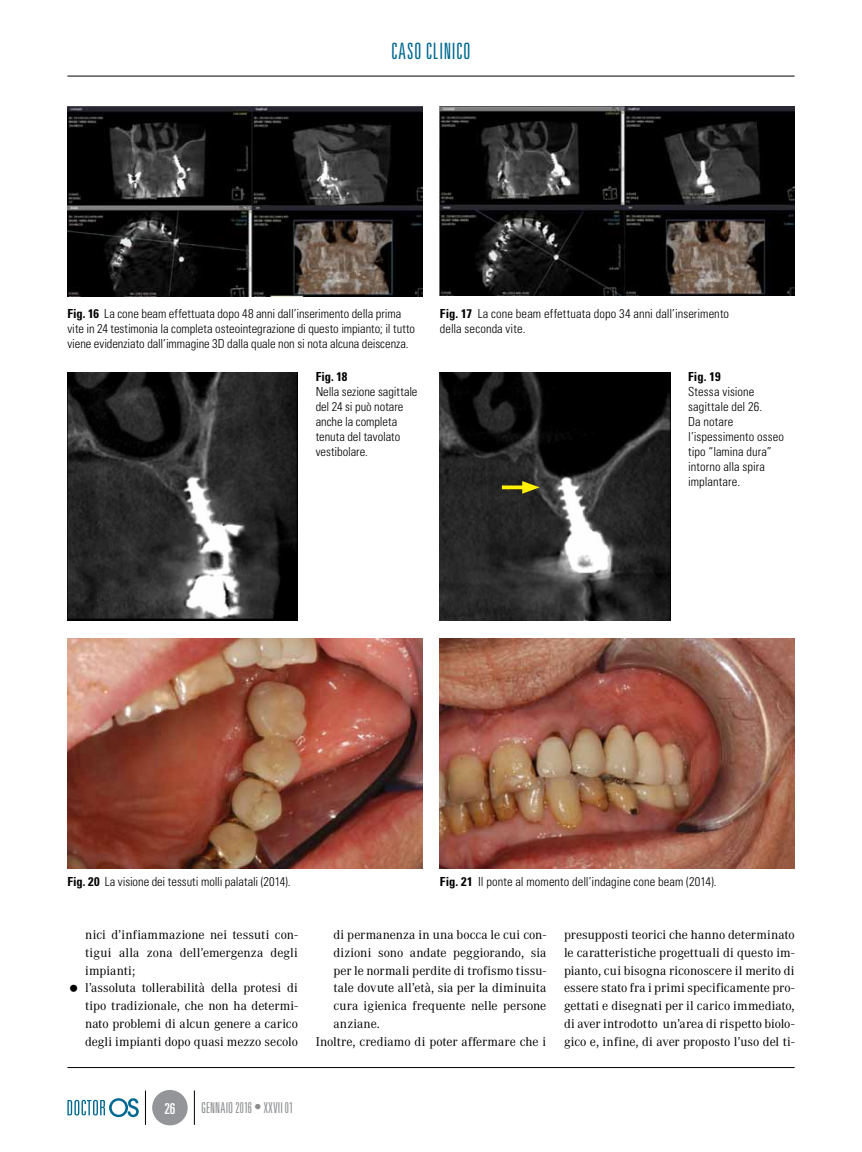
<style>
.page{position:relative;width:862px;height:1152px;background:#fff}
.page>*{position:absolute;margin:0;border:0;box-sizing:border-box;transform-origin:0 0}
.t1{font:300 ultra-condensed 22.5px "Univers LT Std";letter-spacing:.03em;color:#006991}
.t2{font:300 ultra-condensed 15px "Univers LT Std";letter-spacing:.01em;color:#8a8c8e}
.t3{font:ultra-condensed 15px "Univers LT Std";color:#fff}
.t4{font:12.5px/17.8px "Corporate ABQ";color:#000;text-align:justify}
.t5{font:300 condensed 12.5px/15px "Univers LT Std";color:#000}
.t6{font:700 condensed 12.5px "Univers LT Std";color:#000}
.t7{font:12.5px "Corporate ABQ";letter-spacing:.02em;color:#000}
.s1{font-weight:700}
</style>
<div class="page">
<hr style="left:67px;top:76px;width:727px;height:1px;background:#000">
<div style="left:152px;top:1090px;width:35px;height:35px;background:#939598;border-radius:50%"></div>
<svg style="left:67px;top:1098px;width:72px;height:19px"></svg>
<hr style="left:194px;top:1090px;width:1px;height:34px;background:#000">
<hr style="left:145px;top:1090px;width:1px;height:34px;background:#000">
<hr style="left:67px;top:1067px;width:727px;height:1px;background:#000">
<img style="left:67px;top:106px;width:355px;height:190px">
<img style="left:67px;top:638px;width:355px;height:230px">
<img style="left:67px;top:372px;width:231px;height:248px">
<img style="left:439px;top:106px;width:355px;height:190px">
<img style="left:439px;top:638px;width:355px;height:230px">
<img style="left:439px;top:372px;width:231px;height:248px">
<svg style="left:501px;top:485px;width:21px;height:4px"></svg>
<svg style="left:522px;top:481px;width:17px;height:13px"></svg>
<h1 class="t1" style="left:391px;top:39px;width:81px">CASO CLINICO</h1>
<p class="t5" style="left:67px;top:306px;width:349px"><span class="s1">Fig. 16</span> La cone beam effettuata dopo 48 anni dall’inserimento della prima vite in 24 testimonia la completa osteointegrazione di questo impianto; il tutto viene evidenziato dall’immagine 3D dalla quale non si nota alcuna deiscenza.</p>
<p class="t6" style="left:315px;top:369px;width:33px">Fig. 18</p>
<p class="t5" style="left:315px;top:384px;width:103px">Nella sezione sagittale del 24 si può notare anche la completa tenuta del tavolato vestibolare.</p>
<p class="t5" style="left:439px;top:306px;width:290px"><span class="s1">Fig. 17</span> La cone beam effettuata dopo 34 anni dall’inserimento della seconda vite.</p>
<p class="t6" style="left:687px;top:368px;width:34px">Fig. 19</p>
<p class="t5" style="left:687px;top:384px;width:97px">Stessa visione sagittale del 26.<br>Da notare l’ispessimento osseo tipo “lamina dura” intorno alla spira implantare.</p>
<p class="t5" style="left:67px;top:874px;width:224px"><span class="s1">Fig. 20</span> La visione dei tessuti molli palatali (2014).</p>
<p class="t5" style="left:439px;top:874px;width:278px"><span class="s1">Fig. 21</span> Il ponte al momento dell’indagine cone beam (2014).</p>
<p class="t4" style="left:85px;top:926px;width:214px;text-align:left">nici d’infiammazione nei tessuti con&shy;tigui alla zona dell’emergenza degli impianti;<br>l’assoluta tollerabilità della protesi di tipo tradizionale, che non ha determi&shy;nato problemi di alcun genere a carico degli impianti dopo quasi mezzo secolo</p>
<p class="t4" style="left:333px;top:926px;width:214px">di permanenza in una bocca le cui con-</p>
<p class="t4" style="left:333px;top:944px;width:214px">dizioni sono andate peggiorando, sia</p>
<p class="t4" style="left:333px;top:961px;width:214px">per le normali perdite di trofismo tissu-</p>
<p class="t4" style="left:333px;top:979px;width:214px">tale dovute all’età, sia per la diminuita</p>
<p class="t4" style="left:333px;top:997px;width:214px">cura igienica frequente nelle persone</p>
<p class="t7" style="left:333px;top:1016px;width:48px">anziane.</p>
<p class="t4" style="left:315px;top:1032px;width:232px">Inoltre, crediamo di poter affermare che i</p>
<p class="t4" style="left:563px;top:926px;width:232px">presupposti teorici che hanno determinato le caratteristiche progettuali di questo im&shy;pianto, cui bisogna riconoscere il merito di essere stato fra i primi specificamente pro&shy;gettati e disegnati per il carico immediato, di aver introdotto un’area di rispetto biolo&shy;gico e, infine, di aver proposto l’uso del ti-</p>
<p class="t3" style="left:164px;top:1100px;width:13px">26</p>
<p class="t2" style="left:201px;top:1100px;width:94px">GENNAIO 2016 • XXVII 01</p>
</div>
